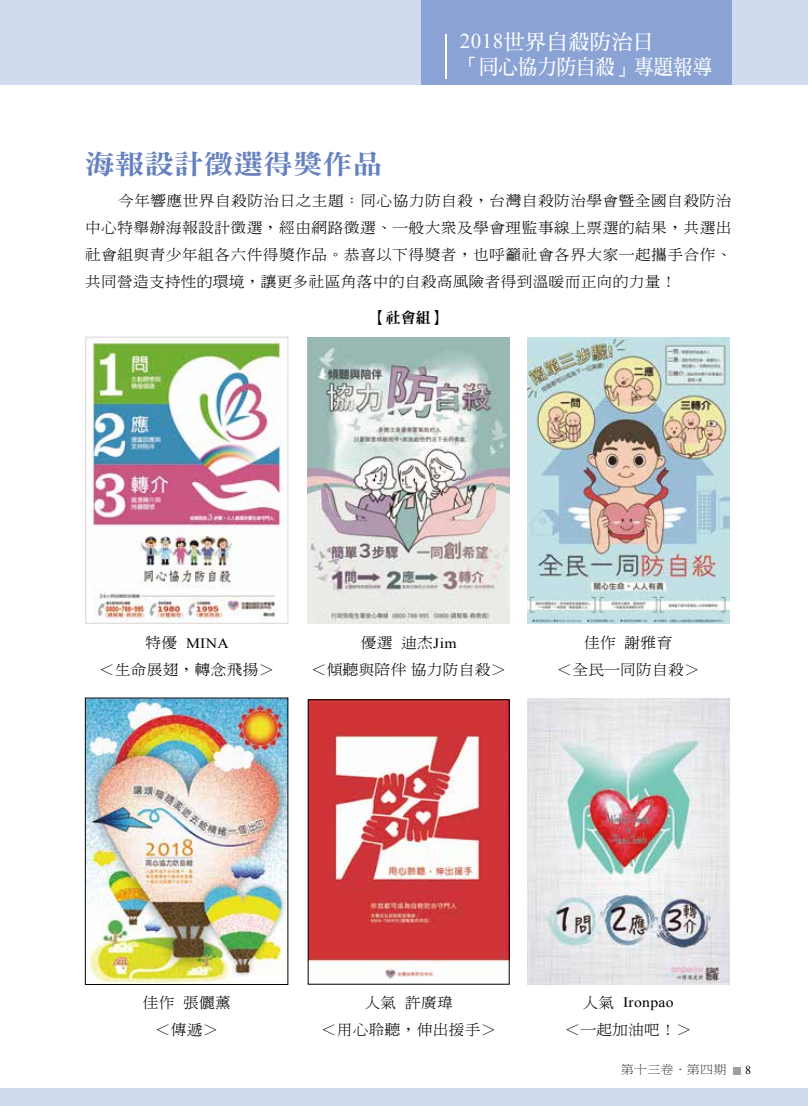
<style>
.page{position:relative;width:808px;height:1106px;background:#fff}
.page>*{position:absolute;margin:0;border:0;box-sizing:border-box;transform-origin:0 0}
.t1{font:27px "DFN Ming W9 WIN BF";color:#6581c0;scale:1.1 1}
.t2{font:21px/25.2px "DF Ming Bd HK BF";letter-spacing:.005em;color:#fff}
.t3{font:15px "DFN Ming W9 WIN BF";color:#000}
.t4{font:300 14.25px/27px "Inn Ming";letter-spacing:.02em;color:#000;text-align:center;scale:1.1 1}
.t5{font:14.25px "Times New Roman";letter-spacing:.02em;color:#000;scale:1.1 1}
.t6{font:12px "DF Ming W3 WIN BF";color:#3e3a39;scale:1.1 1}
.t7{font:12px "Times New Roman";color:#000}
.s1{font-family:"Times New Roman"}
.s2{font-family:"Inn Ming";font-weight:300}
.s3{font-family:"Times New Roman";font-weight:400}
</style>
<div class="page">
<div style="left:0;top:0;width:808px;height:85px;background:#d2daef"></div>
<div style="left:0;top:1088px;width:808px;height:18px;background:#d2daef"></div>
<img style="left:88px;top:339px;width:198px;height:282px">
<div style="left:85px;top:337px;width:203px;height:286px;border:1px solid #d9d9d9"></div>
<img style="left:307px;top:337px;width:202px;height:286px">
<img style="left:528px;top:337px;width:202px;height:286px">
<img style="left:87px;top:700px;width:199px;height:282px">
<img style="left:310px;top:701px;width:197px;height:278px">
<img style="left:528px;top:698px;width:202px;height:286px">
<div style="left:421px;top:0;width:310px;height:85px;background:#8aa3d4"></div>
<hr style="left:445px;top:34px;width:1px;height:45px;background:#fff">
<div style="left:734px;top:1067px;width:7px;height:7px;background:#9fa0a0"></div>
<h1 class="t1" style="left:85px;top:150px;width:271px">海報設計徵選得獎作品</h1>
<h2 class="t2" style="left:460px;top:29px;width:254px"><span class="s1">2018</span>世界自殺防治日<br>「同心協力防自殺」專題報導</h2>
<p class="t4" style="left:85px;top:187px;width:589px;text-align:justify;text-indent:33px">今年響應世界自殺防治日之主題：同心協力防自殺，台灣自殺防治學會暨全國自殺防治中心特舉辦海報設計徵選，經由網路徵選、一般大眾及學會理監事線上票選的結果，共選出社會組與青少年組各六件得獎作品。恭喜以下得獎者，也呼籲社會各界大家一起攜手合作、共同營造支持性的環境，讓更多社區角落中的自殺高風險者得到溫暖而正向的力量！</p>
<p class="t3" style="left:371px;top:310px;width:76px">【社會組】</p>
<p class="t5" style="left:146px;top:633px;width:77px"><span class="s2">特優</span> MINA</p>
<p class="t4" style="left:99px;top:656px;width:161px">＜生命展翅，轉念飛揚＞</p>
<p class="t4" style="left:311px;top:629px;width:179px">優選 迪杰<span class="s3">Jim<br></span>＜傾聽與陪伴協力防自殺＞</p>
<p class="t4" style="left:556px;top:629px;width:132px">佳作 謝雅育<br>＜全民一同防自殺＞</p>
<p class="t4" style="left:143px;top:988px;width:82px">佳作 張儷薰＜傳遞＞</p>
<p class="t4" style="left:321px;top:988px;width:161px">人氣 許廣瑋<br>＜用心聆聽，伸出援手＞</p>
<p class="t5" style="left:583px;top:992px;width:84px"><span class="s2">人氣</span> Ironpao</p>
<p class="t4" style="left:564px;top:1015px;width:117px">＜一起加油吧！＞</p>
<p class="t6" style="left:621px;top:1063px;width:97px">第十三卷．第四期</p>
<p class="t7" style="left:745px;top:1062px;width:7px">8</p>
</div>
